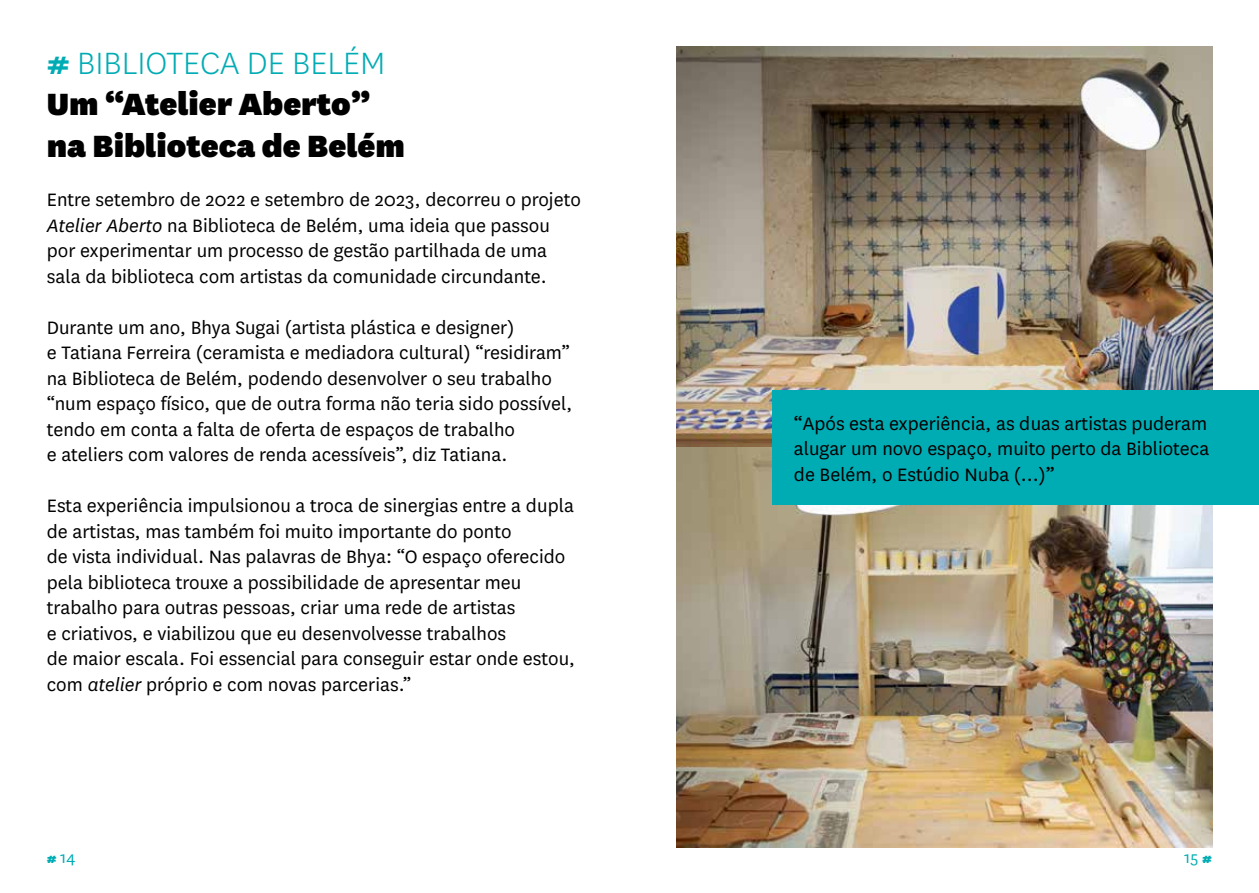
<style>
.page{position:relative;width:1259px;height:893px;background:#fff}
.page>*{position:absolute;margin:0;border:0;box-sizing:border-box;transform-origin:0 0}
.t1{font:900 36px/41.4px "National";color:#000}
.t2{font:21px/25.5px "National";color:#000}
.t3{font:18px "National";color:#00acb4}
.s1{font-weight:700;color:#00acb4}
.s2{font-weight:300;color:#00acb4}
.s3{font-style:italic}
.s4{font-style:inherit}
.s5{font-weight:900;font-size:15px}
</style>
<div class="page">
<img style="left:676px;top:47px;width:536px;height:800px">
<div style="left:772px;top:390px;width:487px;height:115px;background:#00acb4"></div>
<h1 class="t1" style="left:47px;top:40px;width:360px"><span class="s1">#</span> <span class="s2">BIBLIOTECA DE BELÉM<br></span>Um “Atelier Aberto” na Biblioteca de Belém</h1>
<p class="t2" style="left:47px;top:186px;width:535px">Entre setembro de 2022 e setembro de 2023, decorreu o projeto <span class="s3">Atelier Aberto</span> na Biblioteca de Belém, uma ideia que passou por experimentar um processo de gestão partilhada de uma sala da biblioteca com artistas da comunidade circundante.</p>
<p class="t2" style="left:47px;top:314px;width:527px">Durante um ano, Bhya Sugai (artista plástica e designer)<br>e Tatiana Ferreira (ceramista e mediadora cultural) “residiram” na Biblioteca de Belém, podendo desenvolver o seu trabalho “num espaço físico, que de outra forma não teria sido possível, tendo em conta a falta de oferta de espaços de trabalho<br>e ateliers com valores de renda acessíveis”, diz Tatiana.</p>
<p class="t2" style="left:47px;top:492px;width:530px">Esta experiência impulsionou a troca de sinergias entre a dupla de artistas, mas também foi muito importante do ponto<br>de vista individual. Nas palavras de Bhya: “O espaço oferecido pela biblioteca trouxe a possibilidade de apresentar meu trabalho para outras pessoas, criar uma rede de artistas<br>e criativos, e viabilizou que eu desenvolvesse trabalhos<br>de maior escala. Foi essencial para conseguir estar onde estou, com <span class="s3">atelier</span> próprio e com novas parcerias.”</p>
<p class="t2" style="left:794px;top:410px;width:417px;text-align:justify"><span class="s4">“</span>Após esta experiência, as duas artistas puderam alugar um novo espaço, muito perto da Biblioteca de Belém, o Estúdio Nuba (...)<span class="s4">”</span></p>
<p class="t3" style="left:47px;top:846px;width:30px"><span class="s5">#</span> 14</p>
<p class="t3" style="left:1184px;top:846px;width:30px">15 <span class="s5">#</span></p>
</div>
